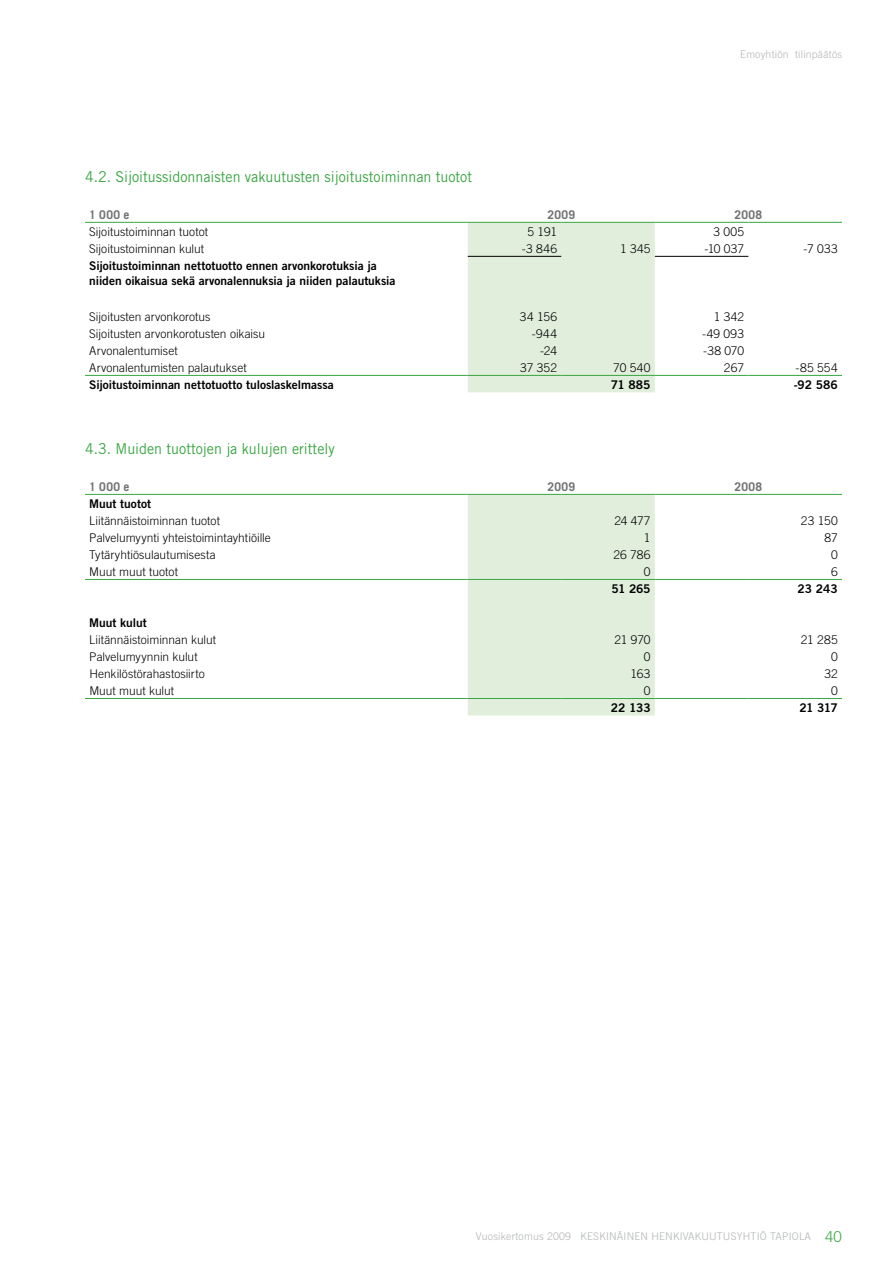
<style>
.page{position:relative;width:893px;height:1263px;background:#fff}
.page>*{position:absolute;margin:0;border:0;box-sizing:border-box;transform-origin:0 0}
.t1{font:15px "Trade Gothic";color:#39a642;scale:.95 1}
.t2{font:300 12px "Trade Gothic";color:#000}
.t3{font:12px/15px "Trade Gothic Bold Two";letter-spacing:-.01em;color:#000}
.t4{font:700 12px "Trade Gothic";letter-spacing:.03em;color:#707173}
.t5{font:300 10.5px "Trade Gothic";letter-spacing:.02em;color:#b1b3b4}
.s1{font-size:15px;color:#39a642}
</style>
<div class="page">
<div style="left:468px;top:223px;width:187px;height:169px;background:#e1eedc"></div>
<hr style="left:85px;top:222px;width:383px;height:1px;background:#39a642">
<hr style="left:468px;top:222px;width:93px;height:1px;background:#39a642">
<hr style="left:561px;top:222px;width:94px;height:1px;background:#39a642">
<hr style="left:655px;top:222px;width:93px;height:1px;background:#39a642">
<hr style="left:748px;top:222px;width:94px;height:1px;background:#39a642">
<hr style="left:85px;top:375px;width:383px;height:1px;background:#39a642">
<hr style="left:468px;top:375px;width:93px;height:1px;background:#39a642">
<hr style="left:561px;top:375px;width:94px;height:1px;background:#39a642">
<hr style="left:655px;top:375px;width:93px;height:1px;background:#39a642">
<hr style="left:748px;top:375px;width:94px;height:1px;background:#39a642">
<hr style="left:468px;top:256px;width:93px;height:1px;background:#000">
<hr style="left:655px;top:256px;width:93px;height:1px;background:#000">
<div style="left:468px;top:495px;width:187px;height:220px;background:#e1eedc"></div>
<hr style="left:85px;top:494px;width:383px;height:1px;background:#39a642">
<hr style="left:468px;top:494px;width:93px;height:1px;background:#39a642">
<hr style="left:561px;top:494px;width:94px;height:1px;background:#39a642">
<hr style="left:655px;top:494px;width:93px;height:1px;background:#39a642">
<hr style="left:748px;top:494px;width:94px;height:1px;background:#39a642">
<hr style="left:85px;top:579px;width:383px;height:1px;background:#39a642">
<hr style="left:468px;top:579px;width:93px;height:1px;background:#39a642">
<hr style="left:561px;top:579px;width:94px;height:1px;background:#39a642">
<hr style="left:655px;top:579px;width:93px;height:1px;background:#39a642">
<hr style="left:748px;top:579px;width:94px;height:1px;background:#39a642">
<hr style="left:85px;top:698px;width:383px;height:1px;background:#39a642">
<hr style="left:468px;top:698px;width:93px;height:1px;background:#39a642">
<hr style="left:561px;top:698px;width:94px;height:1px;background:#39a642">
<hr style="left:655px;top:698px;width:93px;height:1px;background:#39a642">
<hr style="left:748px;top:698px;width:94px;height:1px;background:#39a642">
<p class="t5" style="left:740px;top:48px;width:103px">Emoyhtiön tilinpäätös</p>
<p class="t1" style="left:85px;top:168px;width:409px">4.2. Sijoitussidonnaisten vakuutusten sijoitustoiminnan tuotot</p>
<p class="t4" style="left:89px;top:207px;width:42px">1 000 e</p>
<p class="t4" style="left:547px;top:207px;width:29px">2009</p>
<p class="t4" style="left:734px;top:207px;width:29px">2008</p>
<p class="t2" style="left:89px;top:225px;width:120px">Sijoitustoiminnan tuotot</p>
<p class="t2" style="left:528px;top:225px;width:31px">5 191</p>
<p class="t2" style="left:713px;top:225px;width:32px">3 005</p>
<p class="t2" style="left:89px;top:242px;width:116px">Sijoitustoiminnan kulut</p>
<p class="t2" style="left:522px;top:242px;width:37px">-3 846</p>
<p class="t2" style="left:620px;top:242px;width:32px">1 345</p>
<p class="t2" style="left:704px;top:242px;width:41px">-10 037</p>
<p class="t2" style="left:803px;top:242px;width:36px">-7 033</p>
<p class="t3" style="left:89px;top:258px;width:308px">Sijoitustoiminnan nettotuotto ennen arvonkorotuksia ja niiden oikaisua sekä arvonalennuksia ja niiden palautuksia</p>
<p class="t2" style="left:89px;top:310px;width:123px">Sijoitusten arvonkorotus</p>
<p class="t2" style="left:520px;top:310px;width:39px">34 156</p>
<p class="t2" style="left:714px;top:310px;width:32px">1 342</p>
<p class="t2" style="left:89px;top:327px;width:177px">Sijoitusten arvonkorotusten oikaisu</p>
<p class="t2" style="left:532px;top:327px;width:27px">-944</p>
<p class="t2" style="left:702px;top:327px;width:43px">-49 093</p>
<p class="t2" style="left:89px;top:344px;width:90px">Arvonalentumiset</p>
<p class="t2" style="left:540px;top:344px;width:19px">-24</p>
<p class="t2" style="left:703px;top:344px;width:42px">-38 070</p>
<p class="t2" style="left:89px;top:361px;width:159px">Arvonalentumisten palautukset</p>
<p class="t2" style="left:520px;top:361px;width:38px">37 352</p>
<p class="t2" style="left:613px;top:361px;width:39px">70 540</p>
<p class="t2" style="left:724px;top:361px;width:22px">267</p>
<p class="t2" style="left:796px;top:361px;width:44px">-85 554</p>
<p class="t3" style="left:89px;top:377px;width:246px">Sijoitustoiminnan nettotuotto tuloslaskelmassa</p>
<p class="t3" style="left:611px;top:377px;width:41px">71 885</p>
<p class="t3" style="left:794px;top:377px;width:45px">-92 586</p>
<p class="t1" style="left:85px;top:440px;width:264px">4.3. Muiden tuottojen ja kulujen erittely</p>
<p class="t4" style="left:89px;top:479px;width:42px">1 000 e</p>
<p class="t4" style="left:547px;top:479px;width:29px">2009</p>
<p class="t4" style="left:734px;top:479px;width:29px">2008</p>
<p class="t3" style="left:89px;top:496px;width:63px">Muut tuotot</p>
<p class="t2" style="left:89px;top:514px;width:132px">Liitännäistoiminnan tuotot</p>
<p class="t2" style="left:614px;top:514px;width:38px">24 477</p>
<p class="t2" style="left:801px;top:514px;width:38px">23 150</p>
<p class="t2" style="left:89px;top:531px;width:183px">Palvelumyynti yhteistoimintayhtiöille</p>
<p class="t2" style="left:644px;top:531px;width:8px">1</p>
<p class="t2" style="left:824px;top:531px;width:15px">87</p>
<p class="t2" style="left:89px;top:548px;width:128px">Tytäryhtiösulautumisesta</p>
<p class="t2" style="left:613px;top:548px;width:39px">26 786</p>
<p class="t2" style="left:831px;top:548px;width:8px">0</p>
<p class="t2" style="left:89px;top:565px;width:90px">Muut muut tuotot</p>
<p class="t2" style="left:644px;top:565px;width:8px">0</p>
<p class="t2" style="left:831px;top:565px;width:8px">6</p>
<p class="t3" style="left:611px;top:581px;width:41px">51 265</p>
<p class="t3" style="left:798px;top:581px;width:42px">23 243</p>
<p class="t3" style="left:89px;top:615px;width:59px">Muut kulut</p>
<p class="t2" style="left:89px;top:633px;width:128px">Liitännäistoiminnan kulut</p>
<p class="t2" style="left:615px;top:633px;width:38px">21 970</p>
<p class="t2" style="left:801px;top:633px;width:38px">21 285</p>
<p class="t2" style="left:89px;top:650px;width:110px">Palvelumyynnin kulut</p>
<p class="t2" style="left:644px;top:650px;width:8px">0</p>
<p class="t2" style="left:831px;top:650px;width:8px">0</p>
<p class="t2" style="left:89px;top:667px;width:117px">Henkilöstörahastosiirto</p>
<p class="t2" style="left:631px;top:667px;width:22px">163</p>
<p class="t2" style="left:824px;top:667px;width:15px">32</p>
<p class="t2" style="left:89px;top:684px;width:86px">Muut muut kulut</p>
<p class="t2" style="left:644px;top:684px;width:8px">0</p>
<p class="t2" style="left:831px;top:684px;width:8px">0</p>
<p class="t3" style="left:611px;top:700px;width:41px">22 133</p>
<p class="t3" style="left:799px;top:700px;width:40px">21 317</p>
<p class="t5" style="left:476px;top:1230px;width:368px">Vuosikertomus 2009 Keskinäinen Henkivakuutusyhtiö Tapiola <span class="s1">40</span></p>
</div>
